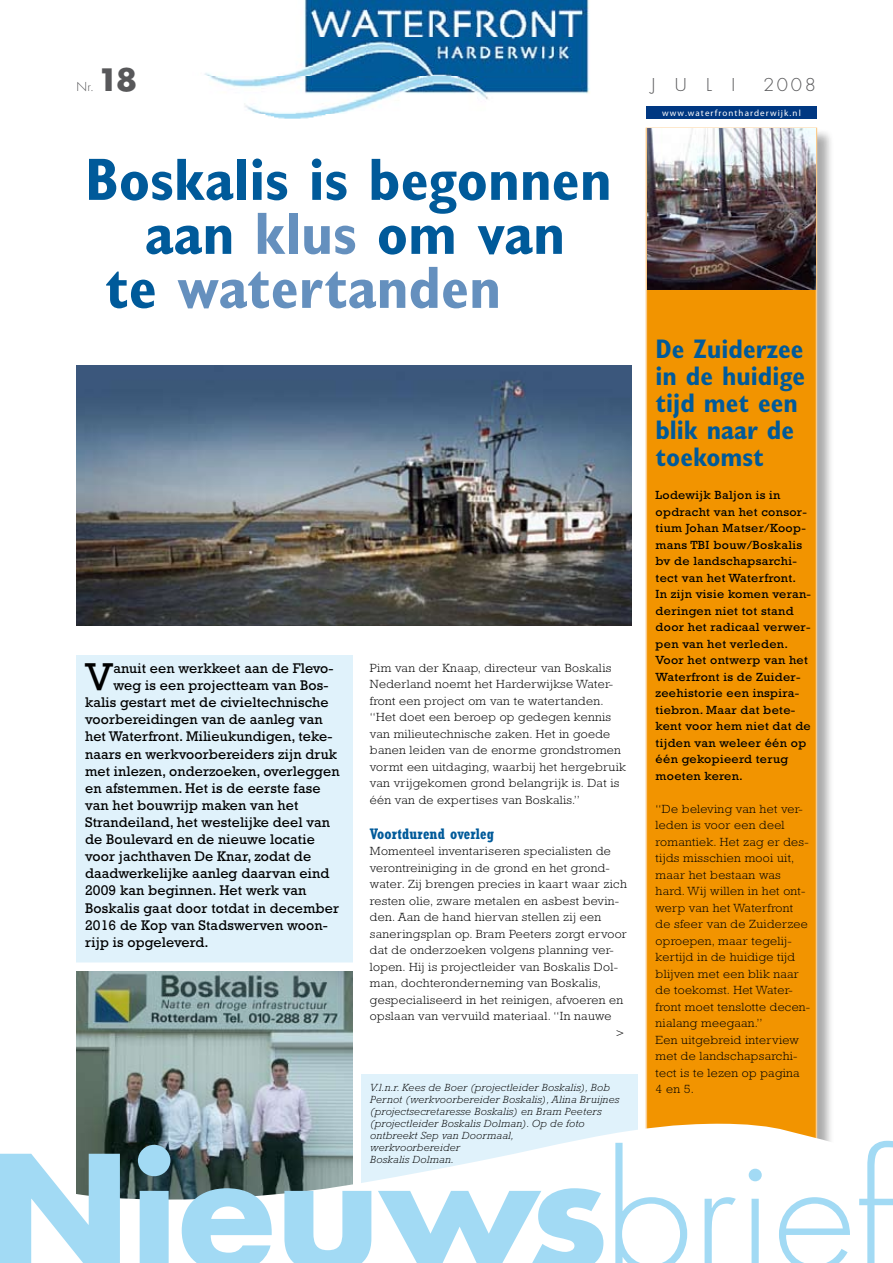
<style>
.page{position:relative;width:893px;height:1263px;background:#fff}
.page>*{position:absolute;margin:0;border:0;box-sizing:border-box;transform-origin:0 0}
.t1{font:700 condensed 60px "Gill Sans Std";color:#005a9a}
.t2{font:700 condensed 60px "Gill Sans Std";color:#6590be}
.t3{font:39.45px "Rockwell Std";color:#000}
.t4{font:700 30px "Futura Std";color:#58585a;scale:1.05 1}
.t5{font:700 condensed 27px/27px "Gill Sans Std";color:#005a9a}
.t6{font:300 17.25px "Futura Std";color:#58585a;scale:1.05 1}
.t7{font:700 condensed 15px "Rockwell Std";letter-spacing:.01em;color:#005a9a}
.t8{font:14.25px "Rockwell Std";letter-spacing:.01em;color:#000}
.t9{font:300 12px/16.5px "Rockwell Std";letter-spacing:.025em;color:#000;scale:1.05 1}
.t10{font:12px/16.5px "Rockwell Std";letter-spacing:.025em;color:#000;scale:1.05 1}
.t11{font:300 12px "Futura Std";color:#58585a;scale:1.05 1}
.t12{font:italic 300 10.5px/12px "Rockwell Std";letter-spacing:.025em;color:#000;scale:1.05 1}
.t13{font:9px "Myriad Pro";letter-spacing:.12em;color:#fff}
.s1{color:#6590be}
.s2{color:#005a9a}
</style>
<div class="page">
<div style="left:77px;top:655px;width:276px;height:307px;background:#e0f2fb"></div>
<svg style="left:76px;top:962px;width:277px;height:161px"></svg>
<img style="left:77px;top:971px;width:276px;height:152px">
<div style="left:361px;top:1074px;width:277px;height:165px;background:#e0f2fb"></div>
<div style="left:646px;top:128px;width:210px;height:1082px;background:#000;opacity:.33"></div>
<div style="left:646px;top:128px;width:170px;height:1058px;background:#f29400"></div>
<div style="left:646px;top:128px;width:171px;height:1059px;border:2px solid #fbcb8c"></div>
<img style="left:204px;top:0;width:386px;height:119px">
<div style="left:646px;top:106px;width:170px;height:13px;background:#003882"></div>
<img style="left:647px;top:129px;width:169px;height:161px">
<svg style="left:76px;top:1123px;width:780px;height:17px"></svg>
<svg style="left:0;top:1140px;width:893px;height:123px"></svg>
<img style="left:77px;top:366px;width:554px;height:259px">
<p class="t11" style="left:77px;top:79px;width:18px">Nr.</p>
<h3 class="t4" style="left:97px;top:60px;width:40px">18</h3>
<h3 class="t6" style="left:651px;top:74px;width:81px">J U L I</h3>
<h3 class="t6" style="left:763px;top:74px;width:52px">2008</h3>
<p class="t13" style="left:662px;top:108px;width:140px">www.waterfrontharderwijk.nl</p>
<h1 class="t1" style="left:85px;top:144px;width:528px">Boskalis is begonnen</h1>
<h1 class="t1" style="left:145px;top:198px;width:421px">aan <span class="s1">klus</span> om van</h1>
<h1 class="t2" style="left:105px;top:252px;width:397px"><span class="s2">te</span> watertanden</h1>
<h2 class="t3" style="left:85px;top:654px;width:29px">V</h2>
<p class="t8" style="left:113px;top:660px;width:222px">anuit een werkkeet aan de Flevo-</p>
<p class="t8" style="left:113px;top:677px;width:217px">weg is een projectteam van Bos-</p>
<p class="t8" style="left:85px;top:694px;width:245px">kalis gestart met de civieltechnische</p>
<p class="t8" style="left:85px;top:711px;width:239px">voorbereidingen van de aanleg van</p>
<p class="t8" style="left:85px;top:728px;width:249px">het Waterfront. Milieukundigen, teke-</p>
<p class="t8" style="left:85px;top:745px;width:254px">naars en werkvoorbereiders zijn druk</p>
<p class="t8" style="left:85px;top:763px;width:256px">met inlezen, onderzoeken, overleggen</p>
<p class="t8" style="left:85px;top:780px;width:237px">en afstemmen. Het is de eerste fase</p>
<p class="t8" style="left:85px;top:797px;width:215px">van het bouwrijp maken van het</p>
<p class="t8" style="left:85px;top:814px;width:247px">Strandeiland, het westelijke deel van</p>
<p class="t8" style="left:85px;top:831px;width:231px">de Boulevard en de nieuwe locatie</p>
<p class="t8" style="left:85px;top:848px;width:228px">voor jachthaven De Knar, zodat de</p>
<p class="t8" style="left:85px;top:865px;width:246px">daadwerkelijke aanleg daarvan eind</p>
<p class="t8" style="left:85px;top:882px;width:223px">2009 kan beginnen. Het werk van</p>
<p class="t8" style="left:85px;top:899px;width:256px">Boskalis gaat door totdat in december</p>
<p class="t8" style="left:85px;top:916px;width:244px">2016 de Kop van Stadswerven woon-</p>
<p class="t8" style="left:85px;top:934px;width:125px">rijp is opgeleverd.</p>
<p class="t9" style="left:370px;top:659px;width:245px">Pim van der Knaap, directeur van Boskalis Nederland noemt het Harderwijkse Water&shy;front een project om van te watertanden. “Het doet een beroep op gedegen kennis van milieutechnische zaken. Het in goede banen leiden van de enorme grondstromen vormt een uitdaging, waarbij het hergebruik van vrijgekomen grond belangrijk is. Dat is één van de expertises van Boskalis.”</p>
<p class="t7" style="left:370px;top:824px;width:126px">Voortdurend overleg</p>
<p class="t9" style="left:370px;top:843px;width:231px">Momenteel inventariseren specialisten de</p>
<p class="t9" style="left:370px;top:859px;width:230px">verontreiniging in de grond en het grond-</p>
<p class="t9" style="left:370px;top:876px;width:246px">water. Zij brengen precies in kaart waar zich</p>
<p class="t9" style="left:370px;top:892px;width:236px">resten olie, zware metalen en asbest bevin---</p>
<p class="t9" style="left:370px;top:909px;width:222px">den. Aan de hand hiervan stellen zij een</p>
<p class="t9" style="left:370px;top:925px;width:246px">saneringsplan op. Bram Peeters zorgt ervoor</p>
<p class="t9" style="left:370px;top:942px;width:233px">dat de onderzoeken volgens planning ver-</p>
<p class="t9" style="left:370px;top:958px;width:238px">lopen. Hij is projectleider van Boskalis Dol-</p>
<p class="t9" style="left:370px;top:975px;width:222px">man, dochteronderneming van Boskalis,</p>
<p class="t9" style="left:370px;top:991px;width:243px">gespecialiseerd in het reinigen, afvoeren en</p>
<p class="t9" style="left:370px;top:1008px;width:231px">opslaan van vervuild materiaal. “In nauwe</p>
<p class="t9" style="left:616px;top:1024px;width:10px">&gt;</p>
<p class="t12" style="left:370px;top:1081px;width:239px">V.l.n.r. Kees de Boer (projectleider Boskalis), Bob Pernot (werkvoorbereider Boskalis), Alina Bruijnes (projectsecretaresse Boskalis) en Bram Peeters (projectleider Boskalis Dolman). Op de foto ontbreekt Sep van Doormaal,<br>werkvoorbereider<br>Boskalis Dolman.</p>
<h3 class="t5" style="left:656px;top:335px;width:151px">De Zuiderzee in de huidige tijd met een blik naar de toekomst</h3>
<p class="t10" style="left:656px;top:487px;width:149px">Lodewijk Baljon is in opdracht van het consor&shy;tium Johan Matser/Koop&shy;mans TBI bouw/Boskalis bv de landschapsarchi&shy;tect van het Waterfront.<br>In zijn visie komen veran&shy;deringen niet tot stand door het radicaal verwer&shy;pen van het verleden.<br>Voor het ontwerp van het<br>Waterfront is de Zuider&shy;zeehistorie een inspira&shy;tiebron. Maar dat bete&shy;kent voor hem niet dat de tijden van weleer één op één gekopieerd terug moeten keren.</p>
<p class="t9" style="left:656px;top:800px;width:149px">“De beleving van het ver&shy;leden is voor een deel romantiek. Het zag er des&shy;tijds misschien mooi uit, maar het bestaan was hard. Wij willen in het ont-- werp van het Waterfront de sfeer van de Zuiderzee oproepen, maar tegelij&shy;kertijd in de huidige tijd blijven met een blik naar de toekomst. Het Water&shy;front moet tenslotte decen&shy;nialang meegaan.”<br>Een uitgebreid interview met de landschapsarchi&shy;tect is te lezen op pagina<br>4 en 5.</p>
</div>
